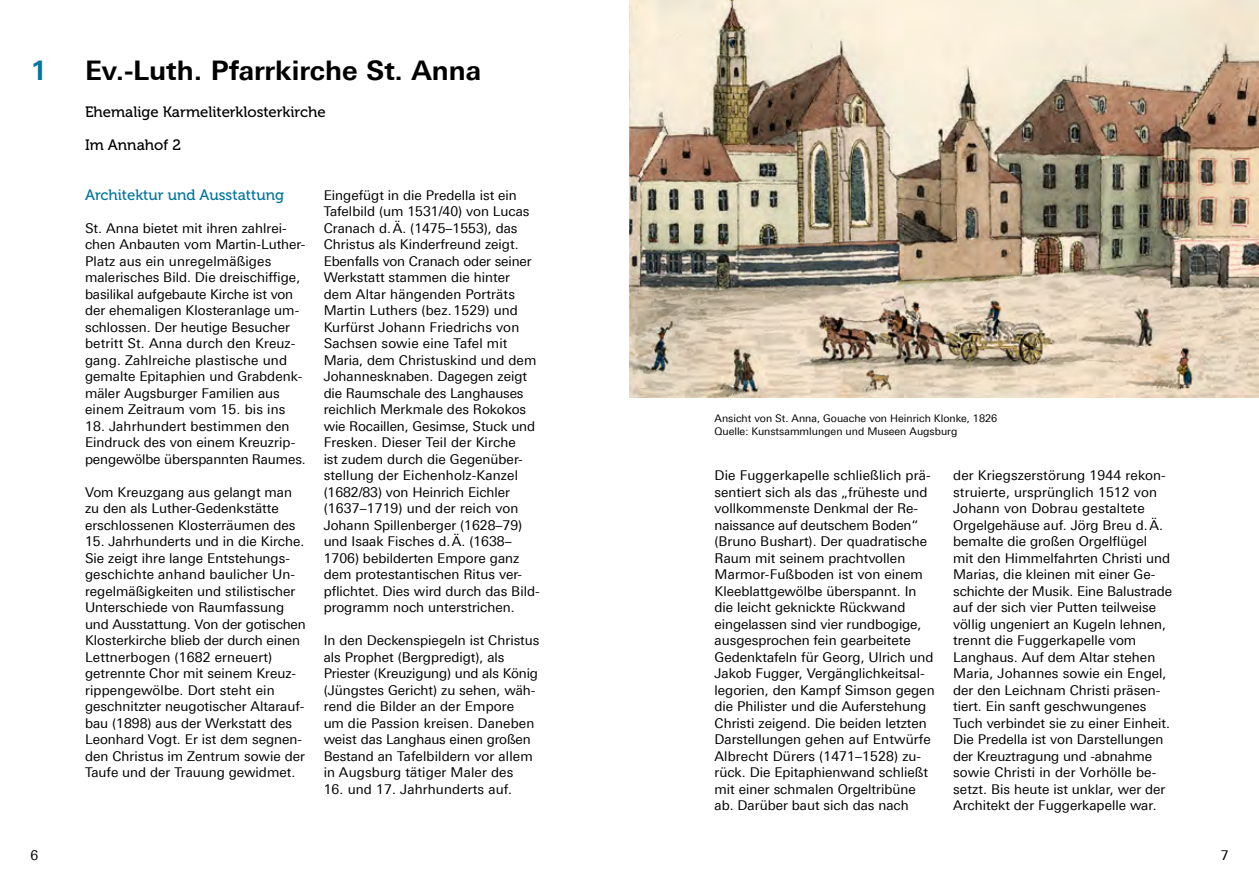
<style>
.page{position:relative;width:1259px;height:893px;background:#fff}
.page>*{position:absolute;margin:0;border:0;box-sizing:border-box;transform-origin:0 0}
.t1{font:700 27px "Univers For Augsburg";color:#000}
.t2{font:700 27px "Univers For Augsburg";color:#00759d}
.t3{font:15px "Museo 500";color:#000}
.t4{font:15px "Museo 500";color:#00759d}
.t5{font:13.5px/16.5px "Univers For Augsburg";color:#000}
.t6{font:10.5px/12.6px "Univers For Augsburg";color:#000}
</style>
<div class="page">
<img style="left:629px;top:0;width:630px;height:398px">
<h1 class="t2" style="left:30px;top:54px;width:18px">1</h1>
<h1 class="t1" style="left:85px;top:54px;width:398px">Ev.-Luth. Pfarrkirche St. Anna</h1>
<p class="t3" style="left:85px;top:104px;width:242px">Ehemalige Karmeliterklosterkirche</p>
<p class="t3" style="left:85px;top:137px;width:97px">Im Annahof 2</p>
<p class="t4" style="left:85px;top:187px;width:200px">Architektur und Ausstattung</p>
<p class="t5" style="left:85px;top:220px;width:222px">St. Anna bietet mit ihren zahlrei&shy;chen Anbauten vom Martin-Luther-Platz aus ein unregelmäßiges malerisches Bild. Die dreischiffige, basilikal aufgebaute Kirche ist von der ehemaligen Klosteranlage um&shy;schlossen. Der heutige Besucher betritt St. Anna durch den Kreuz&shy;gang. Zahlreiche plastische und gemalte Epitaphien und Grabdenk&shy;mäler Augsburger Familien aus einem Zeitraum vom 15. bis ins</p>
<p class="t5" style="left:85px;top:418px;width:222px">18. Jahrhundert bestimmen den<br>Eindruck des von einem Kreuzrip&shy;pengewölbe überspannten Raumes.</p>
<p class="t5" style="left:85px;top:484px;width:212px">Vom Kreuzgang aus gelangt man zu den als Luther-Gedenkstätte erschlossenen Klosterräumen des</p>
<p class="t5" style="left:85px;top:533px;width:222px">15. Jahrhunderts und in die Kirche.<br>Sie zeigt ihre lange Entstehungs&shy;geschichte anhand baulicher Un&shy;regelmäßigkeiten und stilistischer Unterschiede von Raumfassung und Ausstattung. Von der gotischen Klosterkirche blieb der durch einen Lettnerbogen (1682 erneuert) getrennte Chor mit seinem Kreuz&shy;rippengewölbe. Dort steht ein geschnitzter neugotischer Altarauf&shy;bau (1898) aus der Werkstatt des Leonhard Vogt. Er ist dem segnen&shy;den Christus im Zentrum sowie der Taufe und der Trauung gewidmet.</p>
<p class="t5" style="left:324px;top:187px;width:217px">Eingefügt in die Predella ist ein<br>Tafelbild (um 1531/40) von Lucas<br>Cranach d.Ä. (1475–1553), das<br>Christus als Kinderfreund zeigt.<br>Ebenfalls von Cranach oder seiner<br>Werkstatt stammen die hinter dem Altar hängenden Porträts<br>Martin Luthers (bez.1529) und<br>Kurfürst Johann Friedrichs von<br>Sachsen sowie eine Tafel mit<br>Maria, dem Christuskind und dem<br>Johannesknaben. Dagegen zeigt die Raumschale des Langhauses reichlich Merkmale des Rokokos wie Rocaillen, Gesimse, Stuck und<br>Fresken. Dieser Teil der Kirche<br>ist zudem durch die Gegenüber&shy;stellung der Eichenholz-Kanzel (1682/83) von Heinrich Eichler (1637–1719) und der reich von<br>Johann Spillenberger (1628–79) und Isaak Fisches d.Ä. (1638–<br>1706) bebilderten Empore ganz dem protestantischen Ritus ver&shy;pflichtet. Dies wird durch das Bild&shy;programm noch unterstrichen.</p>
<p class="t5" style="left:324px;top:632px;width:217px">In den Deckenspiegeln ist Christus als Prophet (Bergpredigt), als<br>Priester (Kreuzigung) und als König (Jüngstes Gericht) zu sehen, wäh&shy;rend die Bilder an der Empore<br>um die Passion kreisen. Daneben weist das Langhaus einen großen<br>Bestand an Tafelbildern vor allem in Augsburg tätiger Maler des</p>
<p class="t5" style="left:324px;top:781px;width:190px">16. und 17. Jahrhunderts auf.</p>
<p class="t6" style="left:714px;top:412px;width:284px">Ansicht von St. Anna, Gouache von Heinrich Klonke, 1826<br>Quelle: Kunstsammlungen und Museen Augsburg</p>
<p class="t5" style="left:714px;top:467px;width:222px">Die Fuggerkapelle schließlich prä&shy;sentiert sich als das „früheste und vollkommenste Denkmal der Re&shy;naissance auf deutschem Boden“ (Bruno Bushart). Der quadratische Raum mit seinem prachtvollen Marmor-Fußboden ist von einem Kleeblattgewölbe überspannt. In die leicht geknickte Rückwand eingelassen sind vier rundbogige, ausgesprochen fein gearbeitete Gedenktafeln für Georg, Ulrich und Jakob Fugger, Vergänglichkeitsal&shy;legorien, den Kampf Simson gegen die Philister und die Auferstehung Christi zeigend. Die beiden letzten Darstellungen gehen auf Entwürfe Albrecht Dürers (1471–1528) zu&shy;rück. Die Epitaphienwand schließt mit einer schmalen Orgeltribüne ab. Darüber baut sich das nach</p>
<p class="t5" style="left:953px;top:467px;width:220px">der Kriegszerstörung 1944 rekon&shy;struierte, ursprünglich 1512 von Johann von Dobrau gestaltete Orgelgehäuse auf. Jörg Breu d.Ä. bemalte die großen Orgelflügel<br>mit den Himmelfahrten Christi und Marias, die kleinen mit einer Ge&shy;schichte der Musik. Eine Balustrade auf der sich vier Putten teilweise völlig ungeniert an Kugeln lehnen, trennt die Fuggerkapelle vom Langhaus. Auf dem Altar stehen Maria, Johannes sowie ein Engel, der den Leichnam Christi präsen&shy;tiert. Ein sanft geschwungenes Tuch verbindet sie zu einer Einheit.<br>Die Predella ist von Darstellungen der Kreuztragung und -abnahme sowie Christi in der Vorhölle be&shy;setzt. Bis heute ist unklar, wer der Architekt der Fuggerkapelle war.</p>
<p class="t5" style="left:30px;top:847px;width:9px">6</p>
<p class="t5" style="left:1220px;top:847px;width:9px">7</p>
</div>
